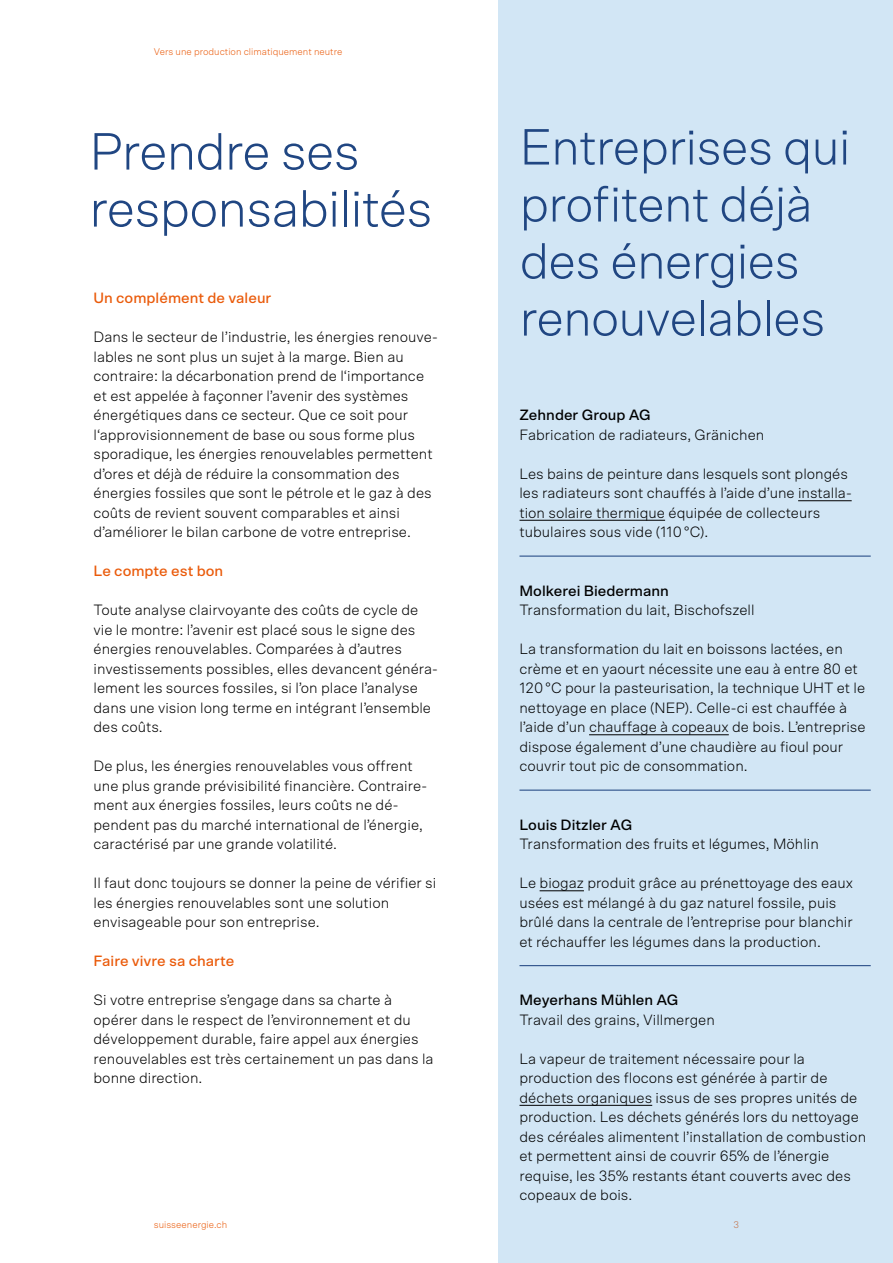
<style>
.page{position:relative;width:893px;height:1263px;background:#fff}
.page>*{position:absolute;margin:0;border:0;box-sizing:border-box;transform-origin:0 0}
.t1{font:300 52.5px/57px "Scto Grotesk A";letter-spacing:-.02em;color:#204682}
.t2{font:300 51px/57px "Scto Grotesk A";letter-spacing:-.02em;color:#204682}
.t3{font:300 15px/19.5px "Scto Grotesk A";color:#000}
.t4{font:500 15px "Scto Grotesk A";color:#000}
.t5{font:500 15px "Scto Grotesk A";color:#ea5b0b}
.t6{font:300 9.75px "Scto Grotesk A";color:#ea5b0b}
</style>
<div class="page">
<div style="left:498px;top:0;width:395px;height:1263px;background:#d2e6f5"></div>
<hr style="left:798px;top:500px;width:54px;height:1px;background:#000">
<hr style="left:519px;top:520px;width:146px;height:1px;background:#000">
<hr style="left:589px;top:734px;width:140px;height:1px;background:#000">
<hr style="left:540px;top:890px;width:44px;height:1px;background:#000">
<hr style="left:519px;top:1105px;width:133px;height:1px;background:#000">
<hr style="left:519px;top:556px;width:352px;height:1px;background:#204682">
<hr style="left:519px;top:790px;width:352px;height:1px;background:#204682">
<hr style="left:519px;top:965px;width:352px;height:1px;background:#204682">
<p class="t6" style="left:154px;top:46px;width:190px">Vers une production climatiquement neutre</p>
<h1 class="t1" style="left:89px;top:122px;width:345px">Prendre ses responsabilités</h1>
<p class="t5" style="left:94px;top:289px;width:179px">Un complément de valeur</p>
<p class="t3" style="left:94px;top:327px;width:346px">Dans le secteur de l’industrie, les énergies renouve&shy;lables ne sont plus un sujet à la marge. Bien au contraire: la décarbonation prend de l‘importance et est appelée à façonner l’avenir des systèmes énergétiques dans ce secteur. Que ce soit pour l‘approvisionnement de base ou sous forme plus sporadique, les énergies renouvelables permettent d’ores et déjà de réduire la consommation des énergies fossiles que sont le pétrole et le gaz à des coûts de revient souvent comparables et ainsi d’améliorer le bilan carbone de votre entreprise.</p>
<p class="t5" style="left:94px;top:562px;width:131px">Le compte est bon</p>
<p class="t3" style="left:94px;top:600px;width:346px">Toute analyse clairvoyante des coûts de cycle de vie le montre: l’avenir est placé sous le signe des énergies renouvelables. Comparées à d’autres investissements possibles, elles devancent généra&shy;lement les sources fossiles, si l’on place l’analyse dans une vision long terme en intégrant l’ensemble des coûts.</p>
<p class="t3" style="left:94px;top:756px;width:335px">De plus, les énergies renouvelables vous offrent une plus grande prévisibilité financière. Contraire&shy;ment aux énergies fossiles, leurs coûts ne dé&shy;pendent pas du marché international de l’énergie, caractérisé par une grande volatilité.</p>
<p class="t3" style="left:94px;top:873px;width:344px">Il faut donc toujours se donner la peine de vérifier si les énergies renouvelables sont une solution envisageable pour son entreprise.</p>
<p class="t5" style="left:94px;top:952px;width:142px">Faire vivre sa charte</p>
<p class="t3" style="left:94px;top:990px;width:341px">Si votre entreprise s’engage dans sa charte à opérer dans le respect de l’environnement et du développement durable, faire appel aux énergies renouvelables est très certainement un pas dans la bonne direction.</p>
<p class="t6" style="left:154px;top:1218px;width:75px">suisseenergie.ch</p>
<h2 class="t2" style="left:519px;top:118px;width:333px">Entreprises qui profitent déjà des énergies renouvelables</h2>
<p class="t4" style="left:519px;top:406px;width:133px">Zehnder Group AG</p>
<p class="t3" style="left:519px;top:424px;width:246px">Fabrication de radiateurs, Gränichen</p>
<p class="t3" style="left:519px;top:463px;width:334px">Les bains de peinture dans lesquels sont plongés les radiateurs sont chauffés à l’aide d’une installa&shy;tion solaire thermique équipée de collecteurs tubulaires sous vide (110°C).</p>
<p class="t4" style="left:519px;top:581px;width:151px">Molkerei Biedermann</p>
<p class="t3" style="left:519px;top:600px;width:237px">Transformation du lait, Bischofszell</p>
<p class="t3" style="left:519px;top:639px;width:348px">La transformation du lait en boissons lactées, en crème et en yaourt nécessite une eau à entre 80 et 120°C pour la pasteurisation, la technique UHT et le nettoyage en place (NEP). Celle-ci est chauffée à l’aide d’un chauffage à copeaux de bois. L’entreprise dispose également d’une chaudière au fioul pour couvrir tout pic de consommation.</p>
<p class="t4" style="left:519px;top:815px;width:114px">Louis Ditzler AG</p>
<p class="t3" style="left:519px;top:834px;width:301px">Transformation des fruits et légumes, Möhlin</p>
<p class="t3" style="left:519px;top:873px;width:335px">Le biogaz produit grâce au prénettoyage des eaux usées est mélangé à du gaz naturel fossile, puis brûlé dans la centrale de l’entreprise pour blanchir et réchauffer les légumes dans la production.</p>
<p class="t4" style="left:519px;top:991px;width:161px">Meyerhans Mühlen AG</p>
<p class="t3" style="left:519px;top:1009px;width:197px">Travail des grains, Villmergen</p>
<p class="t3" style="left:519px;top:1048px;width:348px">La vapeur de traitement nécessaire pour la production des flocons est générée à partir de déchets organiques issus de ses propres unités de production. Les déchets générés lors du nettoyage des céréales alimentent l’installation de combustion et permettent ainsi de couvrir 65% de l’énergie requise, les 35% restants étant couverts avec des copeaux de bois.</p>
<p class="t6" style="left:733px;top:1218px;width:7px">3</p>
</div>
